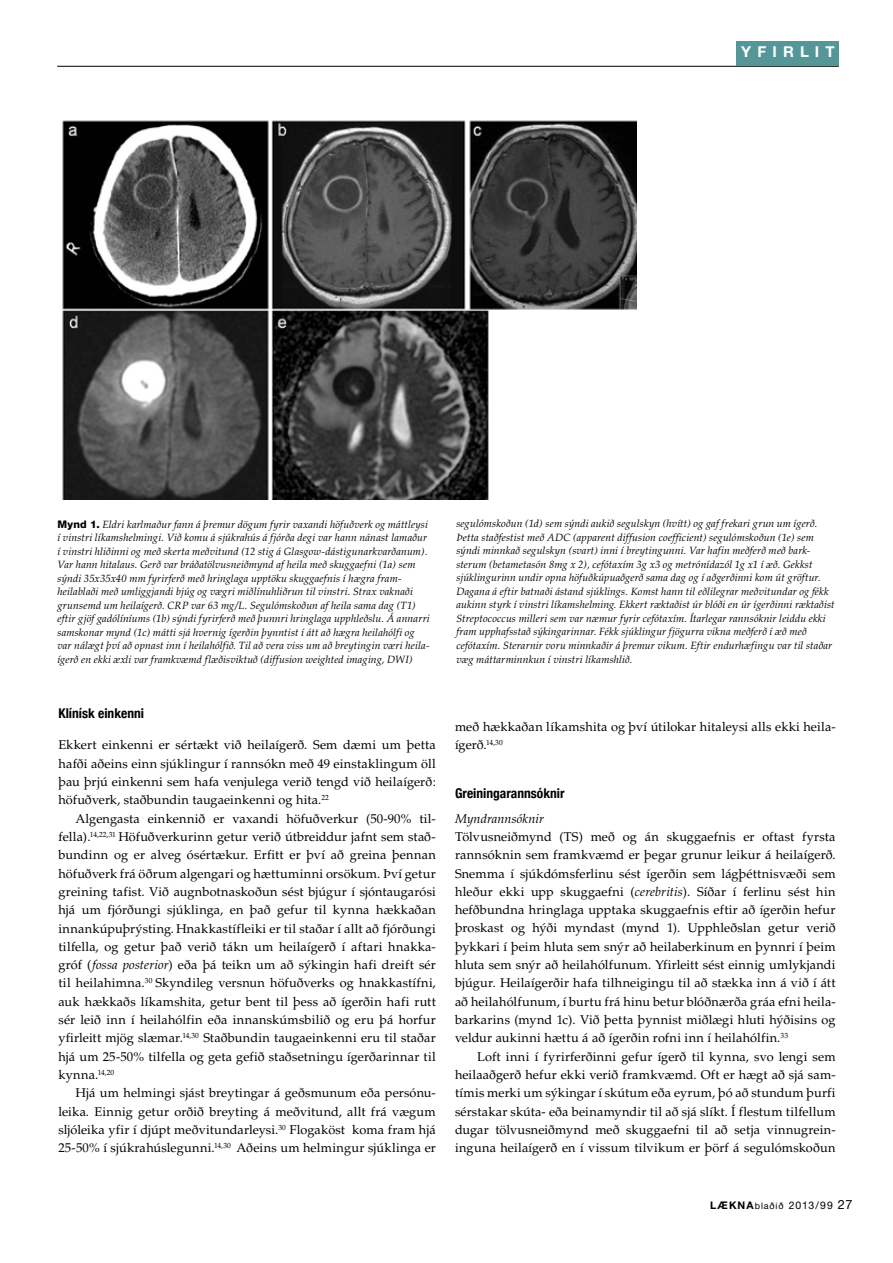
<style>
.page{position:relative;width:893px;height:1263px;background:#fff}
.page>*{position:absolute;margin:0;border:0;box-sizing:border-box;transform-origin:0 0}
.t1{font:700 15px "Helvetica Neue";letter-spacing:.405em;color:#fff}
.t2{font:700 condensed 13.5px "Helvetica Neue";color:#000}
.t3{font:12.75px/18.3px "Palatino";letter-spacing:.015em;color:#000;text-align:justify}
.t4{font:italic 12.75px "Palatino";color:#000}
.t5{font:italic 10.5px/13.5px "Palatino";letter-spacing:.01em;color:#000}
.t6{font:10.5px "Helvetica Neue";letter-spacing:.07em;color:#000}
.s1{font-family:"Helvetica Neue";font-weight:800;font-style:normal}
.s2{font-style:italic}
.s3{font-weight:700}
.s4{font-size:9px}
.s5{font-size:12.75px}
</style>
<div class="page">
<hr style="left:57px;top:66px;width:782px;height:1px;background:#000">
<img style="left:62px;top:120px;width:574px;height:380px">
<div style="left:736px;top:41px;width:103px;height:25px;background:#559698"></div>
<p class="t1" style="left:741px;top:42px;width:95px">YFIRLIT</p>
<p class="t5" style="left:57px;top:518px;width:374px"><span class="s1">Mynd 1.</span> Eldri karlmaður fann á þremur dögum fyrir vaxandi höfuðverk og máttleysi í vinstri líkamshelmingi. Við komu á sjúkrahús á fjórða degi var hann nánast lamaður í vinstri hliðinni og með skerta meðvitund (12 stig á Glasgow-dástigunarkvarðanum).<br>Var hann hitalaus. Gerð var bráðatölvusneiðmynd af heila með skuggaefni (1a) sem sýndi 35x35x40 mm fyrirferð með hringlaga upptöku skuggaefnis í hægra fram&shy;heilablaði með umliggjandi bjúg og vægri miðlínuhliðrun til vinstri. Strax vaknaði grunsemd um heilaígerð. CRP var 63 mg/L. Segulómskoðun af heila sama dag (T1) eftir gjöf gadólíníums (1b) sýndi fyrirferð með þunnri hringlaga upphleðslu. Á annarri samskonar mynd (1c) mátti sjá hvernig ígerðin þynntist í átt að hægra heilahólfi og var nálægt því að opnast inn í heilahólfið. Til að vera viss um að breytingin væri heila&shy;ígerð en ekki æxli var framkvæmd flæðisviktuð (diffusion weighted imaging, DWI)</p>
<p class="t5" style="left:456px;top:517px;width:380px">segulómskoðun (1d) sem sýndi aukið segulskyn (hvítt) og gaf frekari grun um ígerð.<br>Þetta staðfestist með ADC (apparent diffusion coefficient) segulómskoðun (1e) sem sýndi minnkað segulskyn (svart) inni í breytingunni. Var hafin meðferð með bark&shy;sterum (betametasón 8mg x 2), cefótaxím 3g x3 og metrónídazól 1g x1 í æð. Gekkst sjúklingurinn undir opna höfuðkúpuaðgerð sama dag og í aðgerðinni kom út gröftur.<br>Dagana á eftir batnaði ástand sjúklings. Komst hann til eðlilegrar meðvitundar og fékk aukinn styrk í vinstri líkamshelming. Ekkert ræktaðist úr blóði en úr ígerðinni ræktaðist Streptococcus milleri sem var næmur fyrir cefótaxím. Ítarlegar rannsóknir leiddu ekki fram upphafsstað sýkingarinnar. Fékk sjúklingur fjögurra vikna meðferð í æð með cefótaxím. Sterarnir voru minnkaðir á þremur vikum. Eftir endurhæfingu var til staðar væg máttarminnkun í vinstri líkamshlið.</p>
<p class="t2" style="left:58px;top:705px;width:87px">Klínísk einkenni</p>
<p class="t3" style="left:58px;top:736px;width:379px">Ekkert einkenni er sértækt við heilaígerð. Sem dæmi um þetta hafði aðeins einn sjúklingur í rannsókn með 49 einstaklingum öll þau þrjú einkenni sem hafa venjulega verið tengd við heilaígerð: höfuðverk, staðbundin taugaeinkenni og hita.<sup>22</sup></p>
<p class="t3" style="left:58px;top:809px;width:379px;text-indent:17px">Algengasta einkennið er vaxandi höfuðverkur (50-90% til&shy;fella).<sup>14,22,31</sup> Höfuðverkurinn getur verið útbreiddur jafnt sem stað&shy;bundinn og er alveg ósértækur. Erfitt er því að greina þennan höfuðverk frá öðrum algengari og hættuminni orsökum. Því getur greining tafist. Við augnbotnaskoðun sést bjúgur í sjóntaugarósi hjá um fjórðungi sjúklinga, en það gefur til kynna hækkaðan innankúpuþrýsting. Hnakkastífleiki er til staðar í allt að fjórðungi tilfella, og getur það verið tákn um heilaígerð í aftari hnakka&shy;gróf (<span class="s2">fossa posterior</span>) eða þá teikn um að sýkingin hafi dreift sér til heilahimna.<sup>30</sup> Skyndileg versnun höfuðverks og hnakkastífni, auk hækkaðs líkamshita, getur bent til þess að ígerðin hafi rutt sér leið inn í heilahólfin eða innanskúmsbilið og eru þá horfur yfirleitt mjög slæmar.<sup>14,30</sup> Staðbundin taugaeinkenni eru til staðar hjá um 25-50% tilfella og geta gefið staðsetningu ígerðarinnar til kynna.<sup>14,20</sup></p>
<p class="t3" style="left:58px;top:1084px;width:379px;text-indent:17px">Hjá um helmingi sjást breytingar á geðsmunum eða persónu&shy;leika. Einnig getur orðið breyting á meðvitund, allt frá vægum sljóleika yfir í djúpt meðvitundarleysi.<sup>30</sup> Flogaköst koma fram hjá 25-50% í sjúkrahúslegunni.<sup>14,30</sup> Aðeins um helmingur sjúklinga er</p>
<p class="t3" style="left:455px;top:718px;width:382px">með hækkaðan líkamshita og því útilokar hitaleysi alls ekki heila&shy;ígerð.<sup>14,30</sup></p>
<p class="t2" style="left:455px;top:785px;width:111px">Greiningarannsóknir</p>
<p class="t4" style="left:455px;top:811px;width:91px">Myndrannsóknir</p>
<p class="t3" style="left:455px;top:828px;width:382px">Tölvusneiðmynd (TS) með og án skuggaefnis er oftast fyrsta rannsóknin sem framkvæmd er þegar grunur leikur á heilaígerð.<br>Snemma í sjúkdómsferlinu sést ígerðin sem lágþéttnisvæði sem hleður ekki upp skuggaefni (<span class="s2">cerebritis</span>). Síðar í ferlinu sést hin hefðbundna hringlaga upptaka skuggaefnis eftir að ígerðin hefur þroskast og hýði myndast (mynd 1). Upphleðslan getur verið þykkari í þeim hluta sem snýr að heilaberkinum en þynnri í þeim hluta sem snýr að heilahólfunum. Yfirleitt sést einnig umlykjandi bjúgur. Heilaígerðir hafa tilhneigingu til að stækka inn á við í átt að heilahólfunum, í burtu frá hinu betur blóðnærða gráa efni heila&shy;barkarins (mynd 1c). Við þetta þynnist miðlægi hluti hýðisins og veldur aukinni hættu á að ígerðin rofni inn í heilahólfin.<sup>33</sup></p>
<p class="t3" style="left:455px;top:1047px;width:382px;text-indent:22px">Loft inni í fyrirferðinni gefur ígerð til kynna, svo lengi sem heilaaðgerð hefur ekki verið framkvæmd. Oft er hægt að sjá sam&shy;tímis merki um sýkingar í skútum eða eyrum, þó að stundum þurfi sérstakar skúta- eða beinamyndir til að sjá slíkt. Í flestum tilfellum dugar tölvusneiðmynd með skuggaefni til að setja vinnugrein&shy;inguna heilaígerð en í vissum tilvikum er þörf á segulómskoðun</p>
<p class="t6" style="left:710px;top:1199px;width:144px"><span class="s3">LÆKNA</span><span class="s4">blaðið</span> 2013/99 <span class="s5">27</span></p>
</div>
